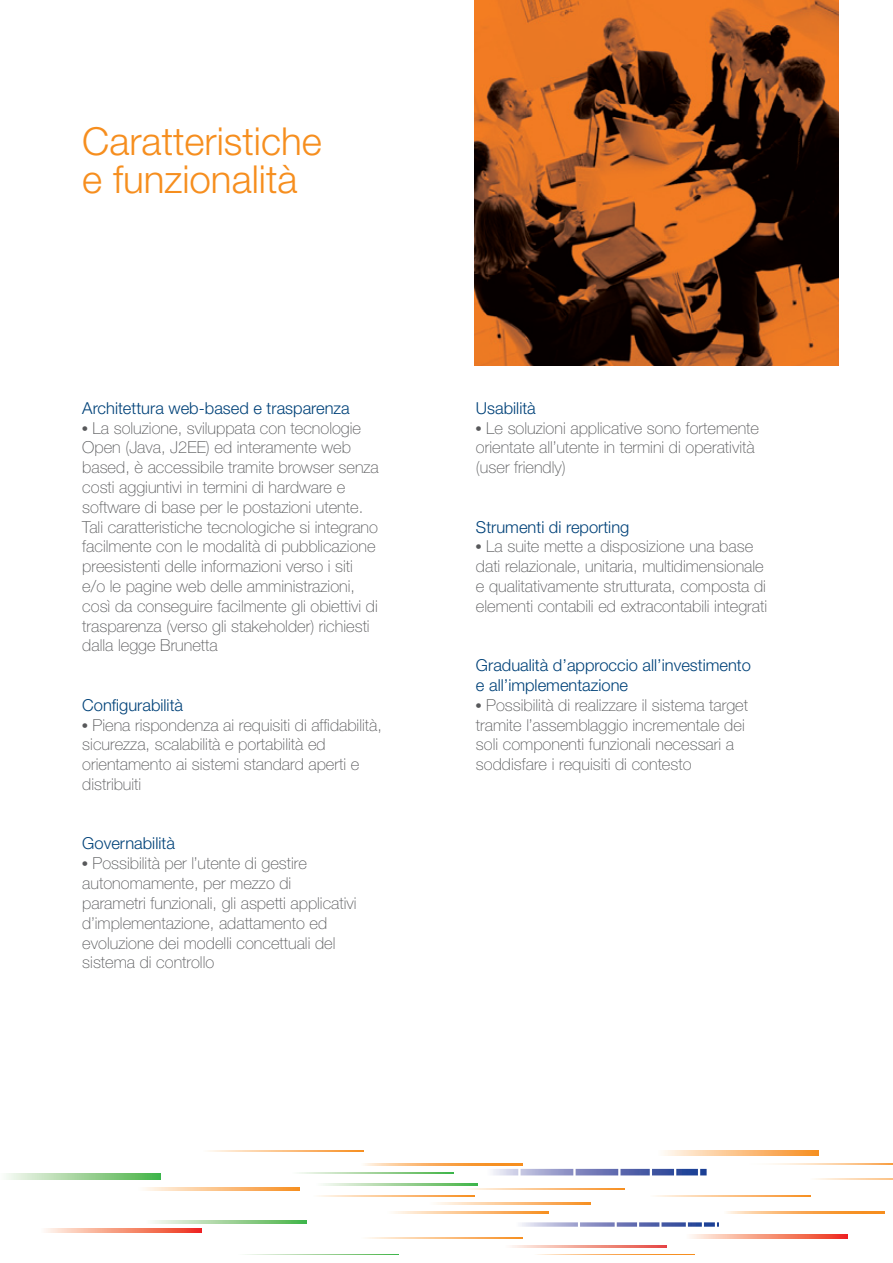
<style>
.page{position:relative;width:893px;height:1263px;background:#fff}
.page>*{position:absolute;margin:0;border:0;box-sizing:border-box;transform-origin:0 0}
.t1{font:300 38.55px "Helvetica Neue LT Std";color:#f68e1e}
.t2{font:100 16.5px/19.8px "Helvetica Neue LT Std";color:#57585a}
.t3{font:300 16.5px "Helvetica Neue LT Std";color:#004279}
.s1{font-family:"Times";font-weight:400}
</style>
<div class="page">
<svg style="left:771px;top:1163px;width:122px;height:1px"></svg>
<svg style="left:816px;top:1178px;width:77px;height:1px"></svg>
<svg style="left:208px;top:1150px;width:156px;height:2px"></svg>
<svg style="left:655px;top:1195px;width:155px;height:2px"></svg>
<svg style="left:726px;top:1212px;width:159px;height:1px"></svg>
<svg style="left:537px;top:1254px;width:158px;height:1px"></svg>
<svg style="left:511px;top:1246px;width:155px;height:1px"></svg>
<svg style="left:364px;top:1164px;width:158px;height:1px"></svg>
<svg style="left:367px;top:1237px;width:155px;height:2px"></svg>
<svg style="left:299px;top:1172px;width:154px;height:2px"></svg>
<svg style="left:153px;top:1221px;width:154px;height:3px"></svg>
<svg style="left:6px;top:1174px;width:154px;height:5px"></svg>
<svg style="left:663px;top:1150px;width:156px;height:5px"></svg>
<svg style="left:319px;top:1195px;width:155px;height:2px"></svg>
<svg style="left:393px;top:1212px;width:155px;height:1px"></svg>
<svg style="left:690px;top:1235px;width:157px;height:4px"></svg>
<svg style="left:45px;top:1229px;width:157px;height:4px"></svg>
<svg style="left:323px;top:1183px;width:154px;height:2px"></svg>
<svg style="left:144px;top:1188px;width:155px;height:3px"></svg>
<svg style="left:436px;top:1203px;width:154px;height:1px"></svg>
<svg style="left:469px;top:1188px;width:155px;height:1px"></svg>
<svg style="left:521px;top:1222px;width:198px;height:5px"></svg>
<svg style="left:493px;top:1169px;width:214px;height:6px"></svg>
<img style="left:474px;top:0;width:365px;height:365px">
<p class="t1" style="left:82px;top:118px;width:241px">Caratteristiche</p>
<p class="t1" style="left:82px;top:155px;width:217px">e funzionalità</p>
<p class="t3" style="left:82px;top:398px;width:269px">Architettura web-based e trasparenza</p>
<p class="t2" style="left:82px;top:418px;width:298px"><span class="s1">•</span> La soluzione, sviluppata con tecnologie Open (Java, J2EE) ed interamente web based, è accessibile tramite browser senza costi aggiuntivi in termini di hardware e software di base per le postazioni utente.<br>Tali caratteristiche tecnologiche si integrano facilmente con le modalità di pubblicazione preesistenti delle informazioni verso i siti e/o le pagine web delle amministrazioni, così da conseguire facilmente gli obiettivi di trasparenza (verso gli stakeholder) richiesti dalla legge Brunetta</p>
<p class="t3" style="left:82px;top:695px;width:102px">Configurabilità</p>
<p class="t2" style="left:82px;top:715px;width:301px"><span class="s1">•</span> Piena rispondenza ai requisiti di affidabilità, sicurezza, scalabilità e portabilità ed orientamento ai sistemi standard aperti e distribuiti</p>
<p class="t3" style="left:82px;top:833px;width:94px">Governabilità</p>
<p class="t2" style="left:82px;top:853px;width:276px"><span class="s1">•</span> Possibilità per l’utente di gestire autonomamente, per mezzo di parametri funzionali, gli aspetti applicativi d’implementazione, adattamento ed evoluzione dei modelli concettuali del sistema di controllo</p>
<p class="t3" style="left:476px;top:398px;width:61px">Usabilità</p>
<p class="t2" style="left:476px;top:418px;width:285px"><span class="s1">•</span> Le soluzioni applicative sono fortemente orientate all’utente in termini di operatività (user friendly)</p>
<p class="t3" style="left:476px;top:517px;width:155px">Strumenti di reporting</p>
<p class="t2" style="left:476px;top:537px;width:293px"><span class="s1">•</span> La suite mette a disposizione una base dati relazionale, unitaria, multidimensionale e qualitativamente strutturata, composta di elementi contabili ed extracontabili integrati</p>
<p class="t3" style="left:476px;top:655px;width:277px">Gradualità d’approccio all’investimento</p>
<p class="t3" style="left:476px;top:675px;width:154px">e all’implementazione</p>
<p class="t2" style="left:476px;top:695px;width:274px"><span class="s1">•</span> Possibilità di realizzare il sistema target tramite l’assemblaggio incrementale dei soli componenti funzionali necessari a soddisfare i requisiti di contesto</p>
</div>
